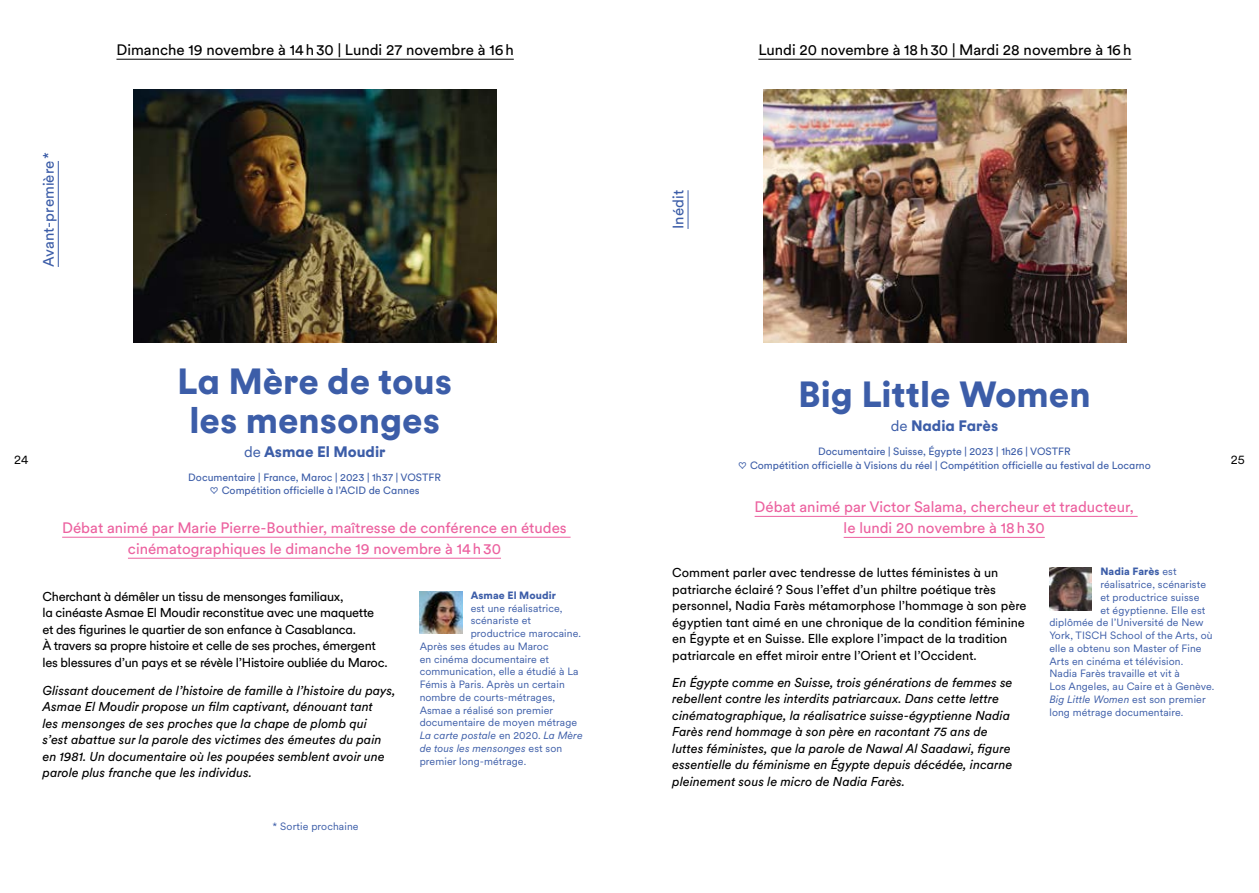
<style>
.page{position:relative;width:1259px;height:893px;background:#fff}
.page>*{position:absolute;margin:0;border:0;box-sizing:border-box;transform-origin:0 0}
.t1{font:900 36px/39px "Circular XX";color:#3c5da8;text-align:center}
.t2{font:15px/21px "Circular XX";color:#ec619f;text-align:center}
.t3{font:15px "Circular XX";color:#000}
.t4{font:900 15px "Circular XX";color:#3c5da8}
.t5{font:15px "Circular XX";color:#3c5da8}
.t6{font:italic 12.75px/16.5px "Circular XX";color:#000}
.t7{font:12.75px/16.5px "Circular XX";letter-spacing:-.005em;color:#000}
.t8{font:12.75px "Circular XX";color:#000}
.t9{font:10.5px "Circular XX";letter-spacing:.01em;color:#3c5da8}
.t10{font:10.5px/13.5px "Circular XX";color:#3c5da8;text-align:center}
.t11{font:italic 10.5px "Circular XX";letter-spacing:.01em;color:#3c5da8}
.t12{font:900 10.5px "Circular XX";letter-spacing:.01em;color:#3c5da8}
.s1{font-weight:400}
.s2{font-family:"Cogito"}
.s3{font-style:normal}
</style>
<div class="page">
<img style="left:134px;top:89px;width:362px;height:253px">
<hr style="left:116px;top:59px;width:398px;height:1px;background:#000">
<hr style="left:58px;top:161px;width:1px;height:106px;background:#3c5da8">
<img style="left:420px;top:591px;width:42px;height:42px">
<hr style="left:62px;top:537px;width:508px;height:1px;background:#ec619f">
<hr style="left:128px;top:558px;width:373px;height:1px;background:#ec619f">
<img style="left:763px;top:89px;width:363px;height:253px">
<hr style="left:758px;top:59px;width:373px;height:1px;background:#000">
<hr style="left:687px;top:190px;width:1px;height:39px;background:#3c5da8">
<img style="left:1049px;top:568px;width:43px;height:42px">
<hr style="left:754px;top:516px;width:383px;height:1px;background:#ec619f">
<hr style="left:843px;top:537px;width:201px;height:1px;background:#ec619f">
<p class="t5" style="left:38px;top:267px;width:116px;rotate:-90deg">Avant-première*</p>
<p class="t3" style="left:116px;top:39px;width:399px">Dimanche 19 novembre à 14h30 | Lundi 27 novembre à 16h</p>
<p class="t5" style="left:668px;top:229px;width:40px;rotate:-90deg">Inédit</p>
<p class="t3" style="left:758px;top:39px;width:374px">Lundi 20 novembre à 18h30 | Mardi 28 novembre à 16h</p>
<h1 class="t1" style="left:177px;top:360px;width:276px">La Mère de tous les mensonges</h1>
<p class="t4" style="left:244px;top:441px;width:143px"><span class="s1">de</span> Asmae El Moudir</p>
<p class="t10" style="left:188px;top:470px;width:254px">Documentaire | France, Maroc | 2023 | 1h37 | VOSTFR <span class="s2">♡</span> Compétition officielle à l’ACID de Cannes</p>
<h1 class="t1" style="left:798px;top:374px;width:294px">Big Little Women</h1>
<p class="t4" style="left:890px;top:415px;width:109px"><span class="s1">de</span> Nadia Farès</p>
<p class="t10" style="left:738px;top:444px;width:414px">Documentaire | Suisse, Égypte | 2023 | 1h26 | VOSTFR<br><span class="s2">♡</span> Compétition officielle à Visions du réel | Compétition officielle au festival de Locarno</p>
<p class="t8" style="left:14px;top:451px;width:16px">24</p>
<p class="t8" style="left:1230px;top:451px;width:16px">25</p>
<p class="t2" style="left:62px;top:516px;width:506px">Débat animé par Marie Pierre-Bouthier, maîtresse de conférence en études cinématographiques le dimanche 19 novembre à 14h30</p>
<p class="t7" style="left:43px;top:587px;width:346px">Cherchant à démêler un tissu de mensonges familiaux,<br>la cinéaste Asmae El Moudir reconstitue avec une maquette et des figurines le quartier de son enfance à Casablanca.<br>À travers sa propre histoire et celle de ses proches, émergent les blessures d’un pays et se révèle l’Histoire oubliée du Maroc.</p>
<p class="t6" style="left:43px;top:681px;width:354px">Glissant doucement de l’histoire de famille à l’histoire du pays, Asmae El Moudir propose un film captivant, dénouant tant<br>les mensonges de ses proches que la chape de plomb qui<br>s’est abattue sur la parole des victimes des émeutes du pain en 1981. Un documentaire où les poupées semblent avoir une parole plus franche que les individus.</p>
<p class="t9" style="left:273px;top:819px;width:87px">* Sortie prochaine</p>
<p class="t12" style="left:471px;top:588px;width:87px">Asmae El Moudir</p>
<p class="t9" style="left:471px;top:601px;width:93px">est une réalisatrice,</p>
<p class="t9" style="left:471px;top:614px;width:62px">scénariste et</p>
<p class="t9" style="left:471px;top:626px;width:112px">productrice marocaine.</p>
<p class="t9" style="left:420px;top:639px;width:130px">Après ses études au Maroc</p>
<p class="t9" style="left:420px;top:652px;width:131px">en cinéma documentaire et</p>
<p class="t9" style="left:420px;top:665px;width:160px">communication, elle a étudié à La</p>
<p class="t9" style="left:420px;top:677px;width:147px">Fémis à Paris. Après un certain</p>
<p class="t9" style="left:420px;top:690px;width:137px">nombre de courts-métrages,</p>
<p class="t9" style="left:420px;top:703px;width:135px">Asmae a réalisé son premier</p>
<p class="t9" style="left:420px;top:716px;width:159px">documentaire de moyen métrage</p>
<p class="t11" style="left:420px;top:728px;width:165px">La carte postale <span class="s3">en 2020.</span> La Mère</p>
<p class="t11" style="left:420px;top:741px;width:144px">de tous les mensonges <span class="s3">est son</span></p>
<p class="t9" style="left:420px;top:754px;width:108px">premier long-métrage.</p>
<p class="t2" style="left:754px;top:495px;width:381px">Débat animé par Victor Salama, chercheur et traducteur, le lundi 20 novembre à 18h30</p>
<p class="t7" style="left:672px;top:564px;width:356px">Comment parler avec tendresse de luttes féministes à un patriarche éclairé ? Sous l’effet d’un philtre poétique très personnel, Nadia Farès métamorphose l’hommage à son père égyptien tant aimé en une chronique de la condition féminine en Égypte et en Suisse. Elle explore l’impact de la tradition patriarcale en effet miroir entre l’Orient et l’Occident.</p>
<p class="t12" style="left:1100px;top:564px;width:78px">Nadia Farès <span class="s1">est</span></p>
<p class="t9" style="left:1100px;top:577px;width:107px">réalisatrice, scénariste</p>
<p class="t9" style="left:1100px;top:590px;width:100px">et productrice suisse</p>
<p class="t9" style="left:1100px;top:603px;width:106px">et égyptienne. Elle est</p>
<p class="t9" style="left:1049px;top:616px;width:156px">diplômée de l’Université de New</p>
<p class="t9" style="left:1049px;top:628px;width:165px">York, TISCH School of the Arts, où</p>
<p class="t9" style="left:1049px;top:641px;width:154px">elle a obtenu son Master of Fine</p>
<p class="t9" style="left:1049px;top:654px;width:135px">Arts en cinéma et télévision.</p>
<p class="t9" style="left:1049px;top:667px;width:132px">Nadia Farès travaille et vit à</p>
<p class="t9" style="left:1049px;top:679px;width:167px">Los Angeles, au Caire et à Genève.</p>
<p class="t11" style="left:1049px;top:692px;width:158px">Big Little Women <span class="s3">est son premier</span></p>
<p class="t9" style="left:1049px;top:705px;width:136px">long métrage documentaire.</p>
<p class="t6" style="left:672px;top:674px;width:342px">En Égypte comme en Suisse, trois générations de femmes se rebellent contre les interdits patriarcaux. Dans cette lettre cinématographique, la réalisatrice suisse-égyptienne Nadia Farès rend hommage à son père en racontant 75 ans de luttes féministes, que la parole de Nawal Al Saadawi, figure essentielle du féminisme en Égypte depuis décédée, incarne pleinement sous le micro de Nadia Farès.</p>
</div>
